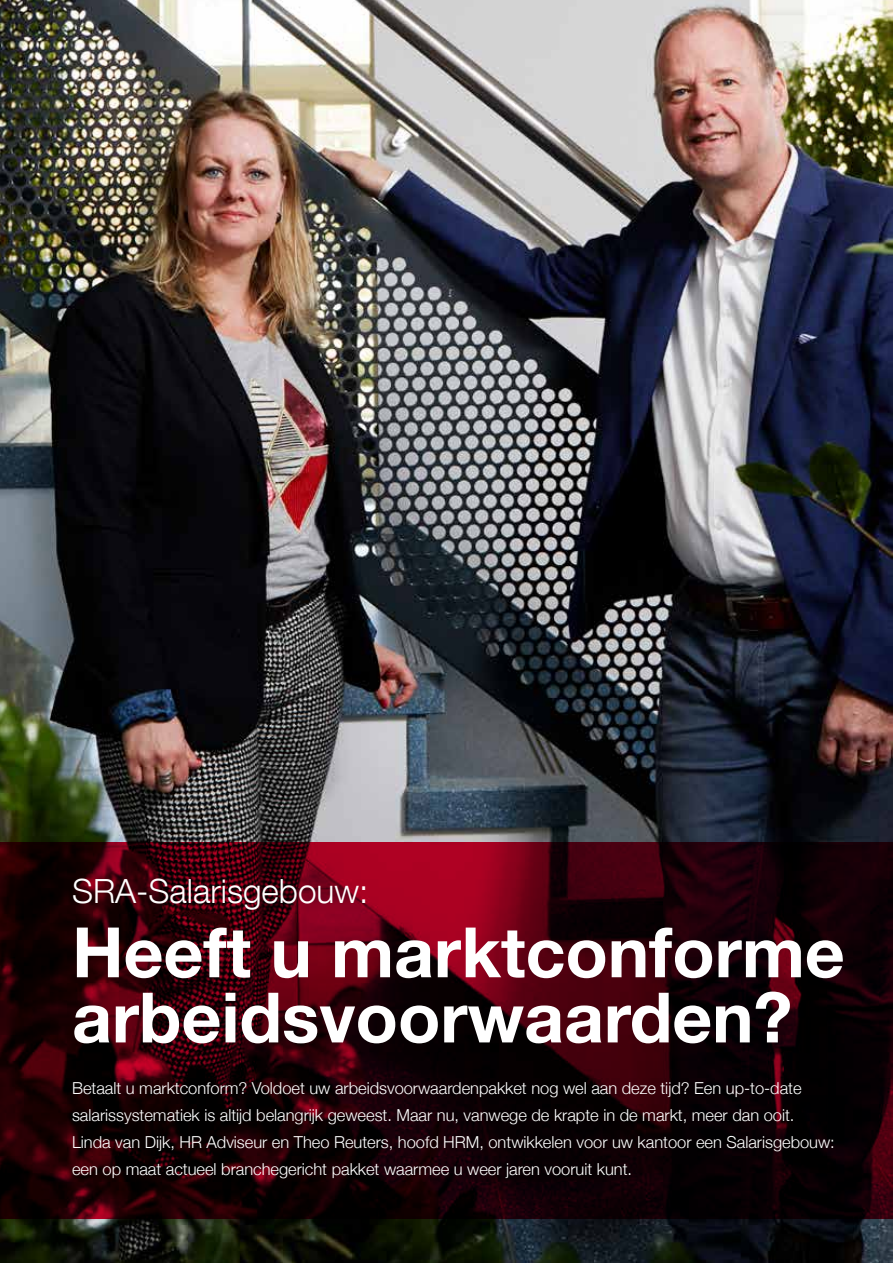
<style>
.page{position:relative;width:893px;height:1263px;background:#fff}
.page>*{position:absolute;margin:0;border:0;box-sizing:border-box;transform-origin:0 0}
.t1{font:700 69.6px/65.1px "Helvetica Neue LT Com";color:#fff}
.t2{font:300 33.3px "Helvetica Neue LT Com";color:#fff}
.t3{font:300 16.5px/27px "Helvetica Neue";color:#fff}
</style>
<div class="page">
<img style="left:0;top:0;width:893px;height:1263px">
<svg style="left:0;top:842px;width:893px;height:376px;background:#280008"></svg>
<h2 class="t2" style="left:72px;top:871px;width:298px">SRA-Salarisgebouw:</h2>
<h1 class="t1" style="left:72px;top:918px;width:774px">Heeft u marktconforme arbeidsvoorwaarden?</h1>
<p class="t3" style="left:72px;top:1073px;width:764px">Betaalt u marktconform? Voldoet uw arbeidsvoorwaardenpakket nog wel aan deze tijd? Een up-to-date salarissystematiek is altijd belangrijk geweest. Maar nu, vanwege de krapte in de markt, meer dan ooit.<br>Linda van Dijk, HR Adviseur en Theo Reuters, hoofd HRM, ontwikkelen voor uw kantoor een Salarisgebouw: een op maat actueel branchegericht pakket waarmee u weer jaren vooruit kunt.</p>
</div>
